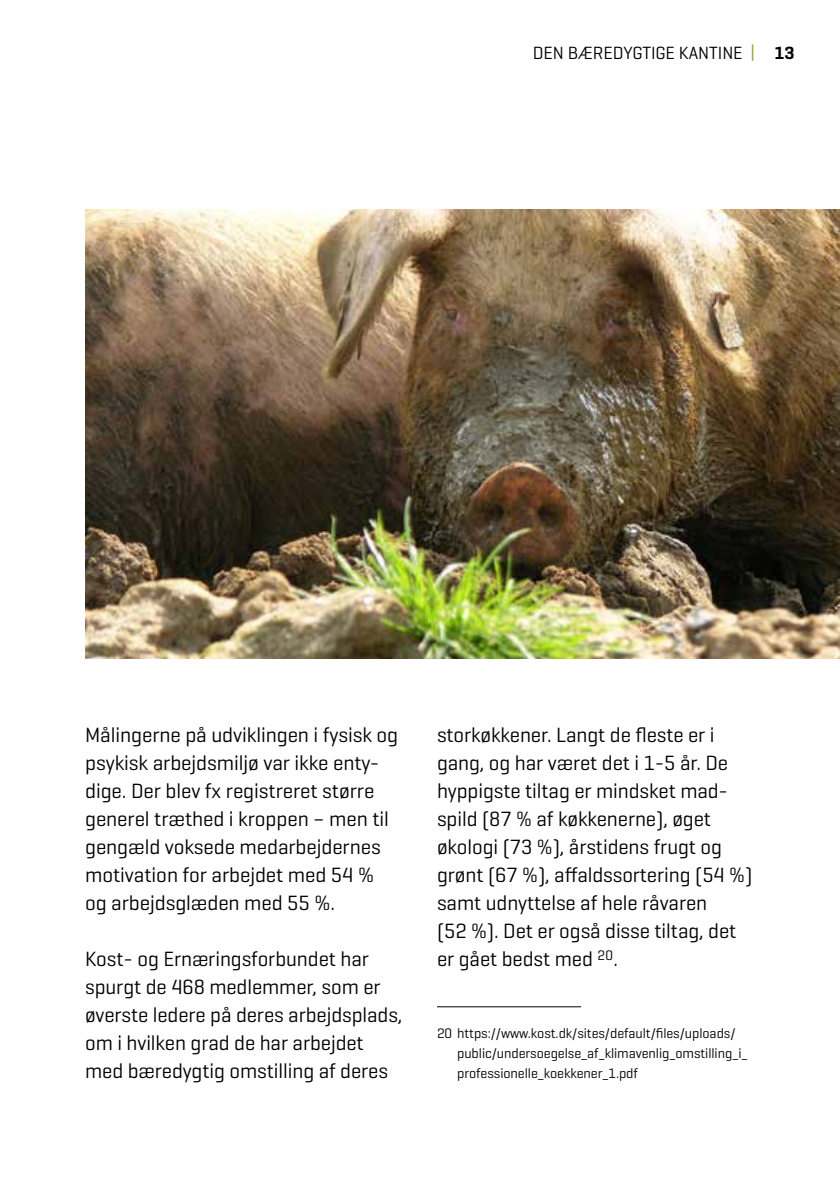
<style>
.page{position:relative;width:840px;height:1191px;background:#fff}
.page>*{position:absolute;margin:0;border:0;box-sizing:border-box;transform-origin:0 0}
.t1{font:21px/28px "Geogrotesque";letter-spacing:-.005em;color:#000}
.t2{font:18px "Geogrotesque";letter-spacing:-.005em;color:#000}
.t3{font:14px/20px "Geogrotesque";letter-spacing:-.005em;color:#000}
.s1{color:#8aa230}
.s2{font-weight:600}
</style>
<div class="page">
<hr style="left:437px;top:1006px;width:144px;height:1px;background:#000">
<img style="left:85px;top:210px;width:754px;height:448px">
<p class="t2" style="left:532px;top:42px;width:263px">DEN BÆREDYGTIGE KANTINE <span class="s1">|</span> <span class="s2">13</span></p>
<p class="t1" style="left:85px;top:720px;width:314px">Målingerne på udviklingen i fysisk og psykisk arbejdsmiljø var ikke enty&shy;dige. Der blev fx registreret større generel træthed i kroppen – men til gengæld voksede medarbejdernes motivation for arbejdet med 54 % og arbejdsglæden med 55 %.</p>
<p class="t1" style="left:85px;top:944px;width:319px">Kost- og Ernæringsforbundet har spurgt de 468 medlemmer, som er øverste ledere på deres arbejdsplads, om i hvilken grad de har arbejdet med bæredygtig omstilling af deres</p>
<p class="t1" style="left:437px;top:720px;width:317px">storkøkkener. Langt de fleste er i gang, og har været det i 1-5 år. De hyppigste tiltag er mindsket mad&shy;spild (87 % af køkkenerne), øget økologi (73 %), årstidens frugt og grønt (67 %), affaldssortering (54 %) samt udnyttelse af hele råvaren<br>(52 %). Det er også disse tiltag, det er gået bedst med <sup>20</sup>.</p>
<p class="t3" style="left:457px;top:1023px;width:292px;text-indent:-20px">20 https://www.kost.dk/sites/default/files/uploads/ public/undersoegelse_af_klimavenlig_omstilling_i_ professionelle_koekkener_1.pdf</p>
</div>
